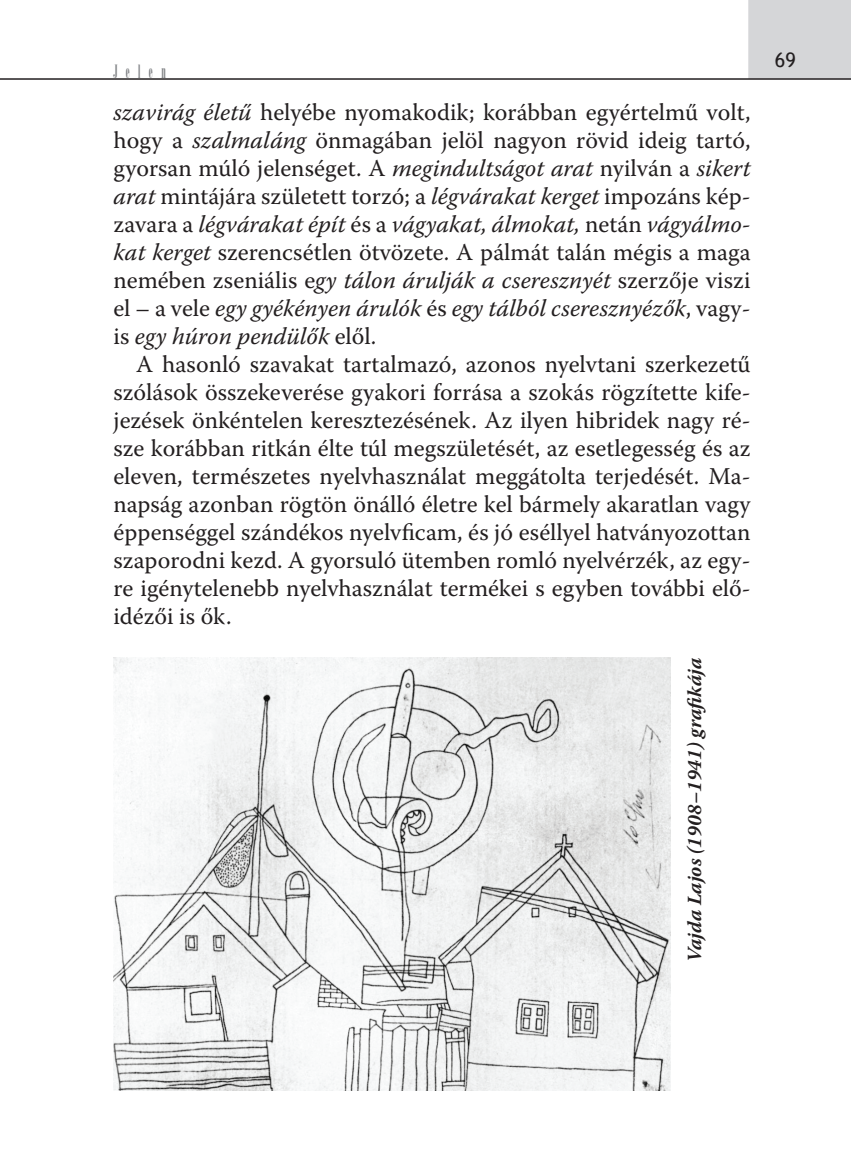
<style>
.page{position:relative;width:851px;height:1163px;background:#fff}
.page>*{position:absolute;margin:0;border:0;box-sizing:border-box;transform-origin:0 0}
.t1{font:24px/28px "Warnock Pro";color:#231f20;text-align:justify}
.t2{font:italic 700 20px "Warnock Pro";color:#231f20}
.t3{font:20px "Arsis DEE";color:#808285;scale:.8 1}
.t4{font:20px "Trebuchet MS";color:#231f20}
.s1{font-style:italic}
</style>
<div class="page">
<div style="left:748px;top:0;width:102px;height:78px;background:#d5d6d8"></div>
<hr style="left:0;top:78px;width:850px;height:2px;background:#231f20">
<img style="left:113px;top:658px;width:557px;height:432px">
<p class="t3" style="left:113px;top:61px;width:67px">J e l e n</p>
<p class="t1" style="left:113px;top:97px;width:638px"><span class="s1">szavirág életű</span> helyébe nyomakodik; korábban egyértelmű volt, hogy a <span class="s1">szalmaláng</span> önmagában jelöl nagyon rövid ideig tartó, gyorsan múló jelenséget. A <span class="s1">megindultságot arat</span> nyilván a <span class="s1">sikert arat</span> mintájára született torzó; a <span class="s1">légvárakat kerget</span> impozáns kép&shy;zavara a <span class="s1">légvárakat épít</span> és a <span class="s1">vágyakat, álmokat,</span> netán <span class="s1">vágyálmo&shy;kat kerget</span> szerencsétlen ötvözete. A pálmát talán mégis a maga nemében zseniális e<span class="s1">gy tálon árulják a cseresznyét</span> szerzője viszi el – a vele <span class="s1">egy gyékényen árulók</span> és <span class="s1">egy tálból cseresznyézők</span>, vagy&shy;is <span class="s1">egy húron pendülők</span> elől.</p>
<p class="t1" style="left:113px;top:349px;width:638px;text-indent:23px">A hasonló szavakat tartalmazó, azonos nyelvtani szerkezetű szólások összekeverése gyakori forrása a szokás rögzítette kife&shy;jezések önkéntelen keresztezésének. Az ilyen hibridek nagy ré&shy;sze korábban ritkán élte túl megszületését, az esetlegesség és az eleven, természetes nyelvhasználat meggátolta terjedését. Ma&shy;napság azonban rögtön önálló életre kel bármely akaratlan vagy éppenséggel szándékos nyelvficam, és jó eséllyel hatványozottan szaporodni kezd. A gyorsuló ütemben romló nyelvérzék, az egy&shy;re igénytelenebb nyelvhasználat termékei s egyben további elő&shy;idézői is ők.</p>
<p class="t2" style="left:682px;top:962px;width:306px;rotate:-90deg">Vajda Lajos (1908–1941) grafikája</p>
<p class="t4" style="left:774px;top:49px;width:22px">69</p>
</div>
